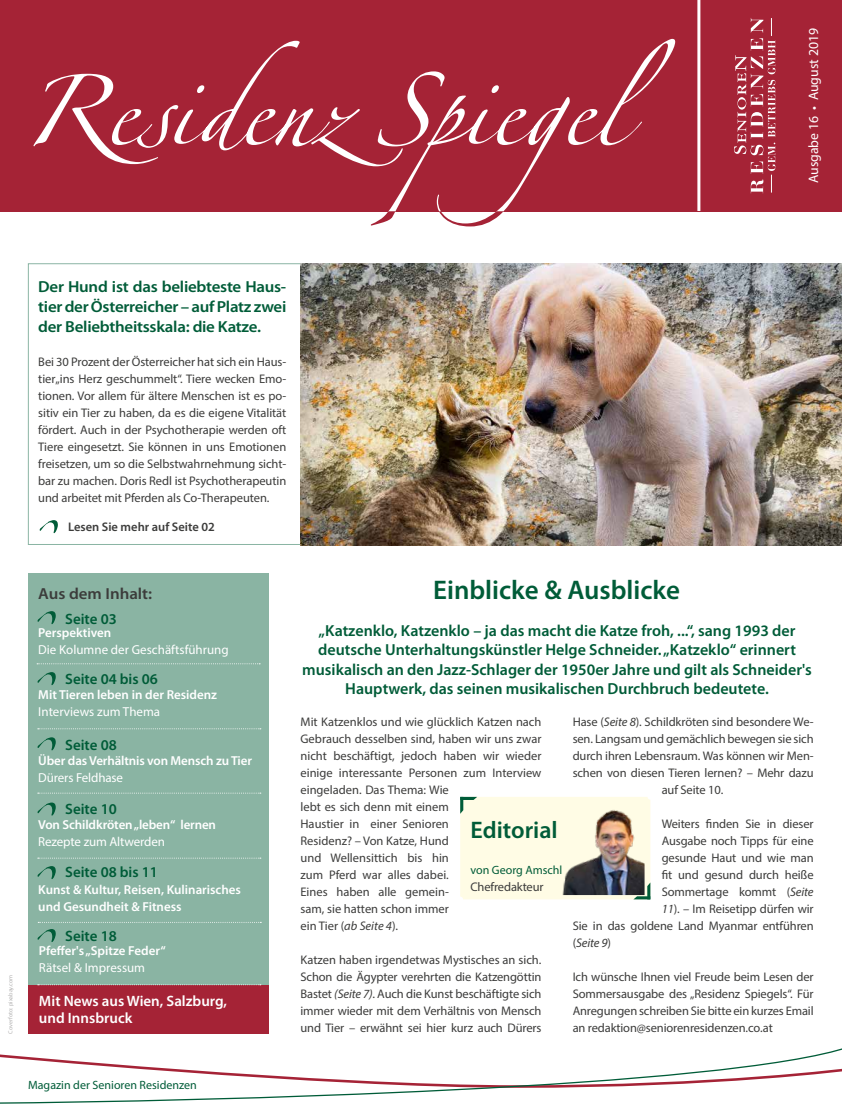
<style>
.page{position:relative;width:842px;height:1106px;background:#fff}
.page>*{position:absolute;margin:0;border:0;box-sizing:border-box;transform-origin:0 0}
.t1{font:600 27px "Myriad Pro";color:#005c38}
.t2{font:600 24px "Myriad Pro";color:#005c38}
.t3{font:600 16px/19.2px "Myriad Pro";color:#005c38;text-align:center}
.t4{font:600 16px/20px "Myriad Pro";color:#005c38;text-align:justify;scale:1.06 1}
.t5{font:600 16px "Myriad Pro";color:#3c3c3b;scale:1.06 1}
.t6{font:600 15px "Myriad Pro";color:#005c38}
.t7{font:600 15px/17px "Myriad Pro";color:#fff}
.t8{font:13.7px "Myriad Pro";color:#fff}
.t9{font:600 13px/17px "Myriad Pro";color:#fff}
.t10{font:13px "Myriad Pro";color:#fff}
.t11{font:12.5px/17px "Myriad Pro";letter-spacing:-.01em;color:#3c3c3b;text-align:justify}
.t12{font:600 12.5px "Myriad Pro";color:#3c3c3b}
.t13{font:italic 12.5px "Myriad Pro";letter-spacing:-.01em;color:#3c3c3b}
.t14{font:12px "Myriad Pro";color:#005c38}
.t15{font:6px "Myriad Pro";color:#b3b2b2}
.s1{font-style:italic}
.s2{font-style:normal}
</style>
<div class="page">
<div style="left:28px;top:573px;width:241px;height:460px;background:#8ab4a3"></div>
<div style="left:28px;top:984px;width:241px;height:49px;background:#a52336"></div>
<img style="left:300px;top:264px;width:542px;height:281px">
<svg style="left:40px;top:520px;width:18px;height:13px"></svg>
<svg style="left:38px;top:611px;width:18px;height:13px"></svg>
<svg style="left:38px;top:672px;width:18px;height:13px"></svg>
<svg style="left:38px;top:737px;width:18px;height:13px"></svg>
<svg style="left:38px;top:802px;width:18px;height:13px"></svg>
<svg style="left:38px;top:866px;width:18px;height:13px"></svg>
<svg style="left:38px;top:929px;width:18px;height:13px"></svg>
<svg style="left:37px;top:663px;width:223px;height:1px"></svg>
<svg style="left:38px;top:728px;width:223px;height:1px"></svg>
<svg style="left:38px;top:792px;width:223px;height:1px"></svg>
<svg style="left:38px;top:857px;width:223px;height:1px"></svg>
<svg style="left:38px;top:984px;width:223px;height:1px"></svg>
<svg style="left:0;top:1048px;width:842px;height:56px"></svg>
<div style="left:460px;top:797px;width:190px;height:102px;background:#fffce5;border-radius:3px"></div>
<div style="left:0;top:0;width:842px;height:211px;background:#a52336"></div>
<hr style="left:697px;top:0;width:3px;height:211px;background:#fff">
<svg style="left:34px;top:39px;width:641px;height:187px"></svg>
<svg style="left:734px;top:18px;width:41px;height:175px"></svg>
<svg style="left:439px;top:211px;width:64px;height:15px"></svg>
<svg style="left:371px;top:211px;width:24px;height:14px"></svg>
<img style="left:562px;top:810px;width:82px;height:85px">
<svg style="left:633px;top:882px;width:17px;height:17px"></svg>
<svg style="left:460px;top:797px;width:17px;height:16px"></svg>
<p class="t8" style="left:805px;top:183px;width:157px;rotate:-90deg">Ausgabe 16 • August 2019</p>
<p class="t4" style="left:38px;top:276px;width:236px">Der Hund ist das beliebteste Haus&shy;tier der Österreicher – auf Platz zwei der Beliebtheitsskala: die Katze.</p>
<p class="t11" style="left:38px;top:353px;width:250px">Bei 30 Prozent der Österreicher hat sich ein Haus&shy;tier„ins Herz geschummelt“. Tiere wecken Emo&shy;tionen. Vor allem für ältere Menschen ist es po&shy;sitiv ein Tier zu haben, da es die eigene Vitalität fördert. Auch in der Psychotherapie werden oft Tiere eingesetzt. Sie können in uns Emotionen freisetzen, um so die Selbstwahrnehmung sicht&shy;bar zu machen. Doris Redl ist Psychotherapeutin und arbeitet mit Pferden als Co-Therapeuten.</p>
<p class="t12" style="left:68px;top:519px;width:148px">Lesen Sie mehr auf Seite 02</p>
<p class="t15" style="left:7px;top:1033px;width:60px;rotate:-90deg">Coverfoto: pixabay.com</p>
<p class="t5" style="left:38px;top:583px;width:109px">Aus dem Inhalt:</p>
<p class="t6" style="left:65px;top:609px;width:53px">Seite 03</p>
<p class="t9" style="left:38px;top:624px;width:75px">Perspektiven</p>
<p class="t10" style="left:38px;top:642px;width:192px">Die Kolumne der Geschäftsführung</p>
<p class="t6" style="left:65px;top:669px;width:94px">Seite 04 bis 06</p>
<p class="t9" style="left:38px;top:686px;width:180px">Mit Tieren leben in der Residenz</p>
<p class="t10" style="left:38px;top:704px;width:123px">Interviews zum Thema</p>
<p class="t6" style="left:65px;top:735px;width:53px">Seite 08</p>
<p class="t9" style="left:38px;top:752px;width:215px">Über das Verhältnis von Mensch zu Tier</p>
<p class="t10" style="left:38px;top:769px;width:86px">Dürers Feldhase</p>
<p class="t6" style="left:65px;top:799px;width:53px">Seite 10</p>
<p class="t9" style="left:38px;top:816px;width:179px">Von Schildkröten „leben“ lernen</p>
<p class="t10" style="left:38px;top:834px;width:128px">Rezepte zum Altwerden</p>
<p class="t6" style="left:65px;top:862px;width:94px">Seite 08 bis 11</p>
<p class="t9" style="left:38px;top:880px;width:204px">Kunst &amp; Kultur, Reisen, Kulinarisches und Gesundheit &amp; Fitness</p>
<p class="t6" style="left:65px;top:926px;width:53px">Seite 18</p>
<p class="t9" style="left:39px;top:942px;width:128px">Pfeffer's „Spitze Feder“</p>
<p class="t10" style="left:39px;top:959px;width:108px">Rätsel &amp; Impressum</p>
<p class="t7" style="left:39px;top:991px;width:190px">Mit News aus Wien, Salzburg, und Innsbruck</p>
<p class="t14" style="left:28px;top:1078px;width:170px">Magazin der Senioren Residenzen</p>
<h1 class="t1" style="left:433px;top:573px;width:248px">Einblicke &amp; Ausblicke</h1>
<p class="t3" style="left:302px;top:621px;width:511px">„Katzenklo, Katzenklo – ja das macht die Katze froh, ...“, sang 1993 der deutsche Unterhaltungskünstler Helge Schneider. „Katzeklo“ erinnert musikalisch an den Jazz-Schlager der 1950er Jahre und gilt als Schneider's Hauptwerk, das seinen musikalischen Durchbruch bedeutete.</p>
<p class="t11" style="left:300px;top:713px;width:242px;text-align:left">Mit Katzenklos und wie glücklich Katzen nach<br>Gebrauch desselben sind, haben wir uns zwar nicht beschäftigt, jedoch haben wir wieder einige interessante Personen zum Interview eingeladen. Das Thema: Wie<br>lebt es sich denn mit einem<br>Haustier in einer Senioren<br>Residenz? – Von Katze, Hund<br>und Wellensittich bis hin<br>zum Pferd war alles dabei.<br>Eines haben alle gemein-<br>sam, sie hatten schon immer<br>ein Tier (<span class="s1">ab Seite 4</span>).</p>
<p class="t11" style="left:300px;top:951px;width:242px">Katzen haben irgendetwas Mystisches an sich.<br>Schon die Ägypter verehrten die Katzengöttin Bastet <span class="s1">(Seite 7)</span>. Auch die Kunst beschäftigte sich immer wieder mit dem Verhältnis von Mensch und Tier – erwähnt sei hier kurz auch Dürers</p>
<h2 class="t2" style="left:470px;top:814px;width:89px">Editorial</h2>
<p class="t14" style="left:470px;top:862px;width:93px">von Georg Amschl</p>
<p class="t11" style="left:470px;top:878px;width:75px">Chefredakteur</p>
<p class="t11" style="left:573px;top:713px;width:242px;text-align:center">Hase (<span class="s1">Seite 8</span>). Schildkröten sind besondere We&shy;sen. Langsam und gemächlich bewegen sie sich durch ihren Lebensraum. Was können wir Men&shy;schen von diesen Tieren lernen? – Mehr dazu auf Seite 10.</p>
<p class="t11" style="left:662px;top:815px;width:153px">Weiters finden Sie in dieser</p>
<p class="t11" style="left:662px;top:832px;width:153px">Ausgabe noch Tipps für eine</p>
<p class="t11" style="left:662px;top:849px;width:153px">gesunde Haut und wie man</p>
<p class="t11" style="left:662px;top:866px;width:153px">fit und gesund durch heiße</p>
<p class="t11" style="left:662px;top:883px;width:153px">Sommertage kommt (<span class="s1">Seite</span></p>
<p class="t11" style="left:662px;top:900px;width:153px"><span class="s1">11</span>). – Im Reisetipp dürfen wir</p>
<p class="t11" style="left:573px;top:917px;width:242px">Sie in das goldene Land Myanmar entführen</p>
<p class="t13" style="left:573px;top:935px;width:40px"><span class="s2">(</span>Seite 9<span class="s2">)</span></p>
<p class="t11" style="left:573px;top:968px;width:242px">Ich wünsche Ihnen viel Freude beim Lesen der Sommersausgabe des „Residenz Spiegels“. Für Anregungen schreiben Sie bitte ein kurzes Email an redaktion@seniorenresidenzen.co.at</p>
</div>
